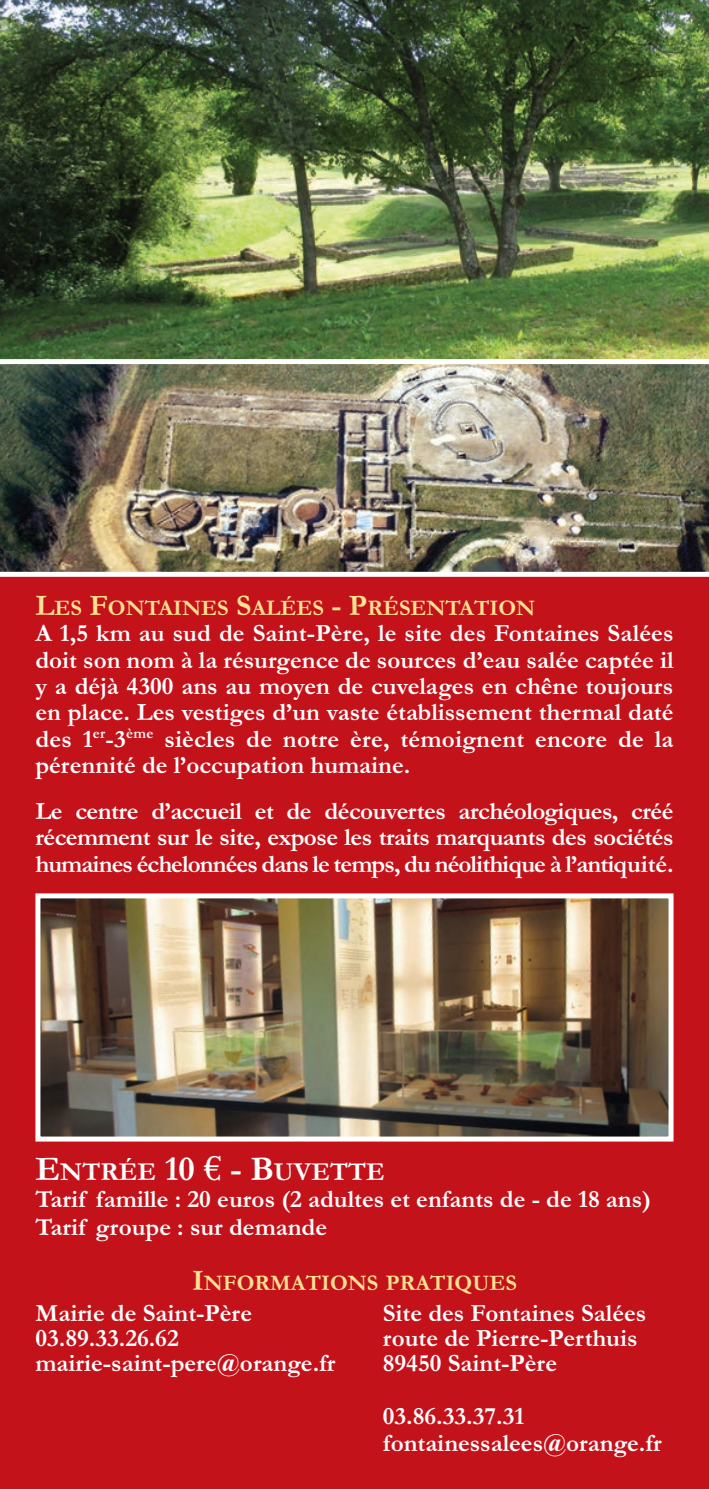
<style>
.page{position:relative;width:709px;height:1489px;background:#fff}
.page>*{position:absolute;margin:0;border:0;box-sizing:border-box;transform-origin:0 0}
.t1{font:700 26.25px "Garamond";color:#fff}
.t2{font:700 25px/26.2px "Garamond";color:#fff}
.t3{font:700 22.5px "Garamond";color:#ffe192}
.s1{font-size:30px}
.s2{font-size:35px}
.s3{font-family:"Euro Serif";font-weight:400;font-size:35px}
</style>
<div class="page">
<div style="left:0;top:574px;width:709px;height:914px;background:#c4121a"></div>
<img style="left:0;top:0;width:709px;height:359px">
<img style="left:0;top:364px;width:709px;height:208px">
<div style="left:0;top:572px;width:709px;height:5px;background:#fff"></div>
<img style="left:41px;top:899px;width:626px;height:236px">
<div style="left:35px;top:893px;width:638px;height:248px;border:5px solid #fff"></div>
<p class="t3" style="left:35px;top:594px;width:501px"><span class="s1">L</span>ES <span class="s1">F</span>ONTAINES <span class="s1">S</span>ALÉES <span class="s1">- P</span>RÉSENTATION</p>
<p class="t2" style="left:35px;top:619px;width:639px;text-align:justify">A 1,5 km au sud de Saint-Père, le site des Fontaines Salées doit son nom à la résurgence de sources d’eau salée captée il y a déjà 4300 ans au moyen de cuvelages en chêne toujours en place. Les vestiges d’un vaste établissement thermal daté des 1<sup>er</sup>-3<sup>ème</sup> siècles de notre ère, témoignent encore de la pérennité de l’occupation humaine.</p>
<p class="t2" style="left:35px;top:797px;width:639px;text-align:justify">Le centre d’accueil et de découvertes archéologiques, créé récemment sur le site, expose les traits marquants des sociétés humaines échelonnées dans le temps, du néolithique à l’antiquité.</p>
<p class="t1" style="left:35px;top:1155px;width:351px"><span class="s2">E</span>NTRÉE <span class="s2">10</span> <span class="s3">€</span> <span class="s2">- B</span>UVETTE</p>
<p class="t2" style="left:35px;top:1184px;width:617px;line-height:27.5px">Tarif famille : 20 euros (2 adultes et enfants de - de 18 ans)<br>Tarif groupe : sur demande</p>
<p class="t3" style="left:192px;top:1268px;width:326px"><span class="s1">I</span>NFORMATIONS PRATIQUES</p>
<p class="t2" style="left:35px;top:1299px;width:301px;line-height:25px">Mairie de Saint-Père<br>03.89.33.26.62 mairie-saint-pere@orange.fr</p>
<p class="t2" style="left:383px;top:1299px;width:265px;line-height:25px">Site des Fontaines Salées route de Pierre-Perthuis<br>89450 Saint-Père</p>
<p class="t2" style="left:383px;top:1400px;width:280px;line-height:27.5px">03.86.33.37.31 fontainessalees@orange.fr</p>
</div>
